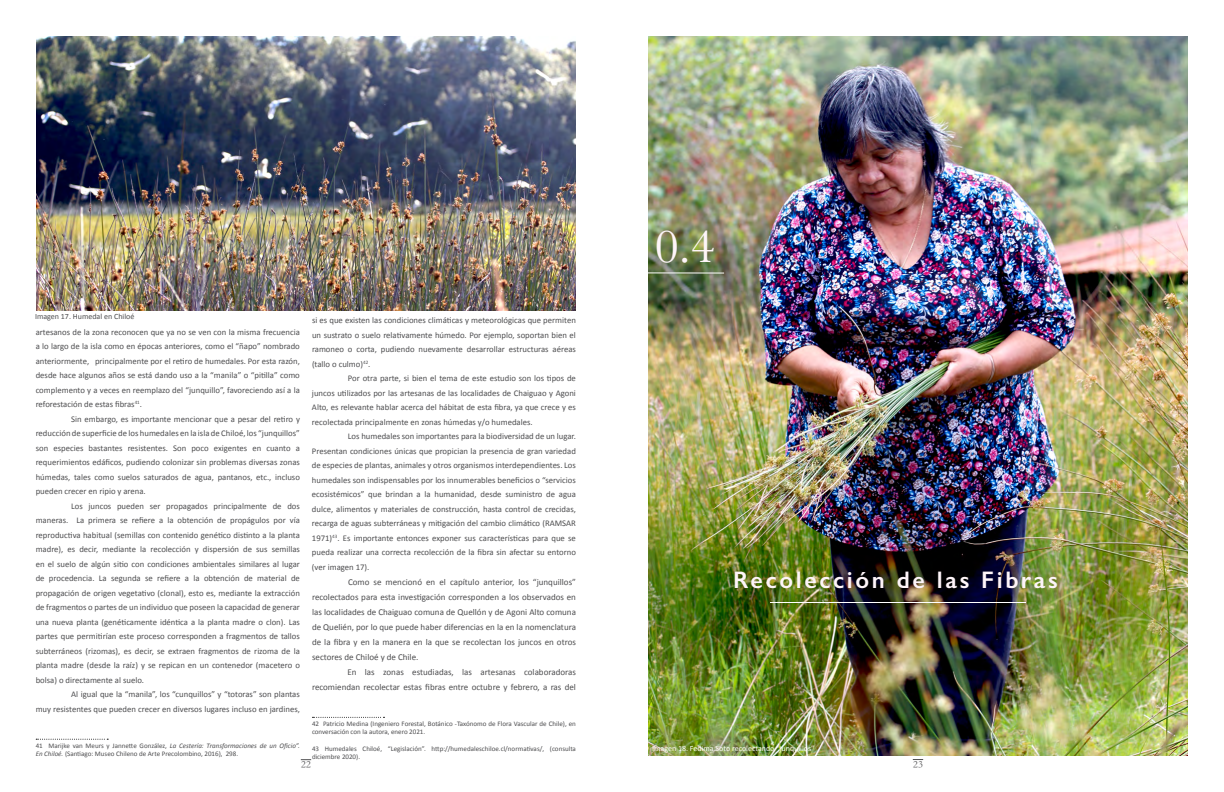
<style>
.page{position:relative;width:1224px;height:792px;background:#fff}
.page>*{position:absolute;margin:0;border:0;box-sizing:border-box;transform-origin:0 0}
.t1{font:48px "Baskerville";color:#fef5f9}
.t2{font:600 24px "Gill Sans";letter-spacing:.11em;color:#fef5f9}
.t3{font:10px "ST Song";color:#4d4d4f}
.t4{font:9px/15px "Calibri";color:#4d4d4f;text-align:justify}
.t5{font:8.7px "Calibri";color:#4d4d4f}
.t6{font:8px "Calibri";color:#fff}
.t7{font:8px "Calibri";color:#4d4d4f}
.t8{font:7px/8.4px "Calibri";color:#4d4d4f}
.s1{font-style:italic}
</style>
<div class="page">
<img style="left:36px;top:36px;width:540px;height:275px">
<svg style="left:36px;top:739px;width:72px;height:1px"></svg>
<svg style="left:312px;top:717px;width:73px;height:1px"></svg>
<img style="left:648px;top:36px;width:540px;height:720px">
<hr style="left:647px;top:272px;width:77px;height:2px;background:#fff">
<hr style="left:770px;top:602px;width:255px;height:1px;background:#fff">
<h1 class="t1" style="left:655px;top:215px;width:61px">0.4</h1>
<p class="t7" style="left:35px;top:311px;width:101px">Imagen 17. Humedal en Chiloé</p>
<p class="t5" style="left:36px;top:326px;width:266px">artesanos de la zona reconocen que ya no se ven con la misma frecuencia</p>
<p class="t5" style="left:36px;top:341px;width:266px">a lo largo de la isla como en épocas anteriores, como el “ñapo” nombrado</p>
<p class="t5" style="left:36px;top:355px;width:266px">anteriormente, principalmente por el retiro de humedales. Por esta razón,</p>
<p class="t5" style="left:36px;top:370px;width:266px">desde hace algunos años se está dando uso a la “manila” o “pitilla” como</p>
<p class="t5" style="left:36px;top:384px;width:266px">complemento y a veces en reemplazo del “junquillo”, favoreciendo así a la</p>
<p class="t5" style="left:36px;top:399px;width:108px">reforestación de estas fibras<sup>41</sup>.</p>
<p class="t5" style="left:71px;top:413px;width:230px">Sin embargo, es importante mencionar que a pesar del retiro y</p>
<p class="t5" style="left:36px;top:428px;width:266px">reducción de superficie de los humedales en la isla de Chiloé, los “junquillos”</p>
<p class="t5" style="left:36px;top:442px;width:266px">son especies bastantes resistentes. Son poco exigentes en cuanto a</p>
<p class="t5" style="left:36px;top:457px;width:266px">requerimientos edáficos, pudiendo colonizar sin problemas diversas zonas</p>
<p class="t5" style="left:36px;top:471px;width:266px">húmedas, tales como suelos saturados de agua, pantanos, etc., incluso</p>
<p class="t5" style="left:36px;top:486px;width:112px">pueden crecer en ripio y arena.</p>
<p class="t5" style="left:71px;top:500px;width:230px">Los juncos pueden ser propagados principalmente de dos</p>
<p class="t5" style="left:36px;top:515px;width:266px">maneras. La primera se refiere a la obtención de propágulos por vía</p>
<p class="t5" style="left:36px;top:529px;width:266px">reproductiva habitual (semillas con contenido genético distinto a la planta</p>
<p class="t5" style="left:36px;top:544px;width:266px">madre), es decir, mediante la recolección y dispersión de sus semillas</p>
<p class="t5" style="left:36px;top:558px;width:266px">en el suelo de algún sitio con condiciones ambientales similares al lugar</p>
<p class="t5" style="left:36px;top:573px;width:266px">de procedencia. La segunda se refiere a la obtención de material de</p>
<p class="t5" style="left:36px;top:587px;width:266px">propagación de origen vegetativo (clonal), esto es, mediante la extracción</p>
<p class="t5" style="left:36px;top:602px;width:266px">de fragmentos o partes de un individuo que poseen la capacidad de generar</p>
<p class="t5" style="left:36px;top:616px;width:266px">una nueva planta (genéticamente idéntica a la planta madre o clon). Las</p>
<p class="t5" style="left:36px;top:631px;width:266px">partes que permitirían este proceso corresponden a fragmentos de tallos</p>
<p class="t5" style="left:36px;top:645px;width:266px">subterráneos (rizomas), es decir, se extraen fragmentos de rizoma de la</p>
<p class="t5" style="left:36px;top:660px;width:266px">planta madre (desde la raíz) y se repican en un contenedor (macetero o</p>
<p class="t5" style="left:36px;top:674px;width:110px">bolsa) o directamente al suelo.</p>
<p class="t5" style="left:71px;top:689px;width:230px">Al igual que la “manila”, los “cunquillos” y “totoras” son plantas</p>
<p class="t5" style="left:36px;top:703px;width:266px">muy resistentes que pueden crecer en diversos lugares incluso en jardines,</p>
<p class="t8" style="left:36px;top:741px;width:266px">41 Marijke van Meurs y Jannette González, <span class="s1">La Cestería: Transformaciones de un Oficio”.<br>En Chiloé.</span> (Santiago: Museo Chileno de Arte Precolombino, 2016), 298.</p>
<p class="t5" style="left:312px;top:315px;width:265px">si es que existen las condiciones climáticas y meteorológicas que permiten</p>
<p class="t5" style="left:312px;top:329px;width:265px">un sustrato o suelo relativamente húmedo. Por ejemplo, soportan bien el</p>
<p class="t5" style="left:312px;top:344px;width:265px">ramoneo o corta, pudiendo nuevamente desarrollar estructuras aéreas</p>
<p class="t5" style="left:312px;top:358px;width:60px">(tallo o culmo)<sup>42</sup>.</p>
<p class="t5" style="left:348px;top:373px;width:229px">Por otra parte, si bien el tema de este estudio son los tipos de</p>
<p class="t5" style="left:312px;top:387px;width:265px">juncos utilizados por las artesanas de las localidades de Chaiguao y Agoni</p>
<p class="t5" style="left:312px;top:402px;width:265px">Alto, es relevante hablar acerca del hábitat de esta fibra, ya que crece y es</p>
<p class="t5" style="left:312px;top:416px;width:222px">recolectada principalmente en zonas húmedas y/o humedales.</p>
<p class="t5" style="left:348px;top:431px;width:229px">Los humedales son importantes para la biodiversidad de un lugar.</p>
<p class="t5" style="left:312px;top:445px;width:265px">Presentan condiciones únicas que propician la presencia de gran variedad</p>
<p class="t5" style="left:312px;top:460px;width:265px">de especies de plantas, animales y otros organismos interdependientes. Los</p>
<p class="t5" style="left:312px;top:474px;width:265px">humedales son indispensables por los innumerables beneficios o “servicios</p>
<p class="t5" style="left:312px;top:489px;width:265px">ecosistémicos” que brindan a la humanidad, desde suministro de agua</p>
<p class="t5" style="left:312px;top:503px;width:265px">dulce, alimentos y materiales de construcción, hasta control de crecidas,</p>
<p class="t5" style="left:312px;top:518px;width:265px">recarga de aguas subterráneas y mitigación del cambio climático (RAMSAR</p>
<p class="t5" style="left:312px;top:532px;width:265px">1971)<sup>43</sup>. Es importante entonces exponer sus características para que se</p>
<p class="t5" style="left:312px;top:547px;width:265px">pueda realizar una correcta recolección de la fibra sin afectar su entorno</p>
<p class="t5" style="left:312px;top:561px;width:59px">(ver imagen 17).</p>
<p class="t4" style="left:312px;top:574px;width:266px;text-indent:36px">Como se mencionó en el capítulo anterior, los “junquillos” recolectados para esta investigación corresponden a los observados en las localidades de Chaiguao comuna de Quellón y de Agoni Alto comuna de Quelién, por lo que puede haber diferencias en la en la nomenclatura de la fibra y en la manera en la que se recolectan los juncos en otros sectores de Chiloé y de Chile.</p>
<p class="t4" style="left:312px;top:664px;width:265px;text-align:right">En las zonas estudiadas, las artesanas colaboradoras recomiendan recolectar estas fibras entre octubre y febrero, a ras del</p>
<p class="t8" style="left:312px;top:719px;width:265px">42 Patricio Medina (Ingeniero Forestal, Botánico -Taxónomo de Flora Vascular de Chile), en conversación con la autora, enero 2021.</p>
<p class="t8" style="left:312px;top:745px;width:265px">43 Humedales Chiloé, “Legislación”. http://humedaleschiloe.cl/normativas/, (consulta diciembre 2020).</p>
<p class="t6" style="left:652px;top:743px;width:164px">Imagen 18. Fedima Soto recolectando “junquillos”</p>
<h2 class="t2" style="left:733px;top:566px;width:326px">Recolección de las Fibras</h2>
<p class="t3" style="left:301px;top:759px;width:11px">22</p>
<p class="t3" style="left:913px;top:759px;width:11px">23</p>
</div>
